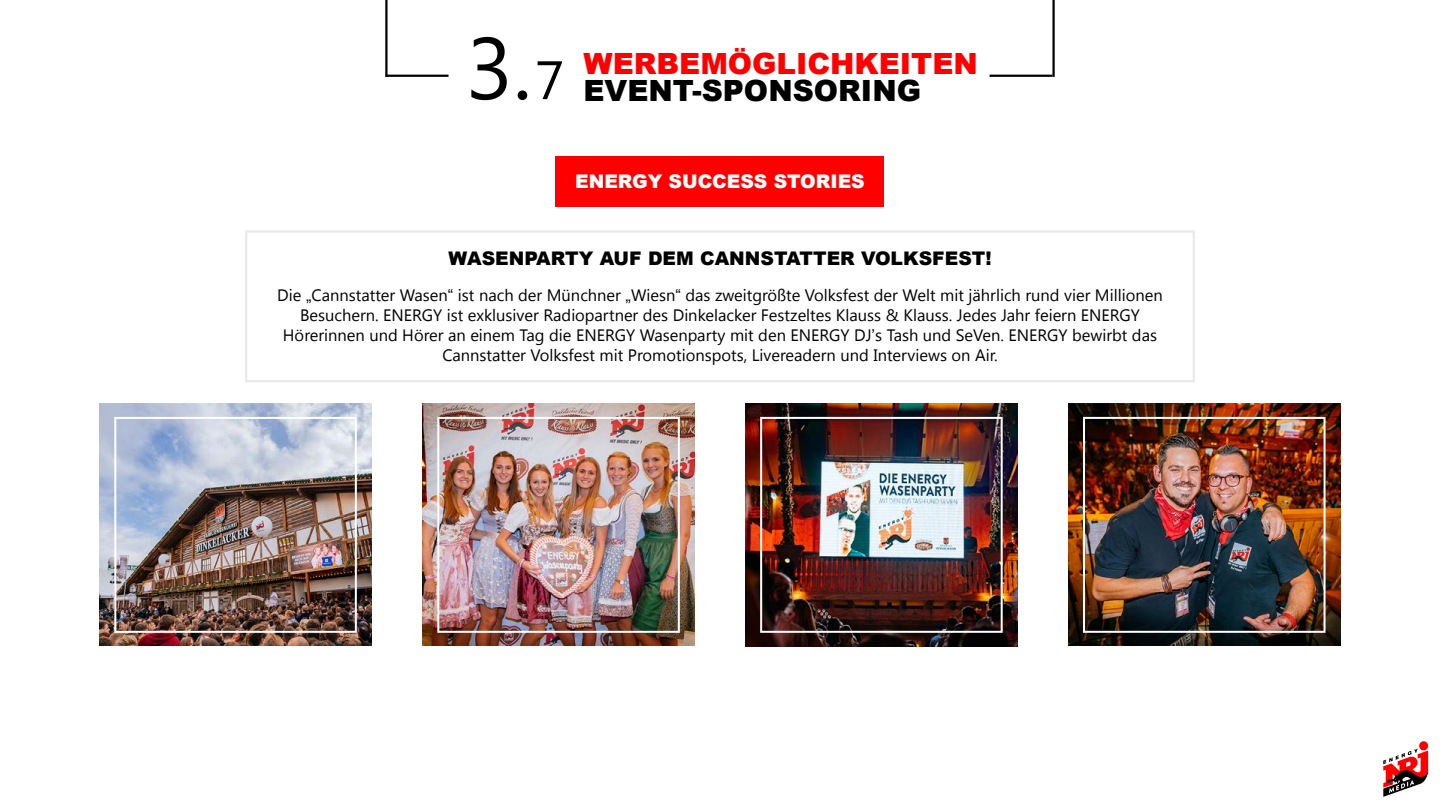
<style>
.page{position:relative;width:1440px;height:810px;background:#fff}
.page>*{position:absolute;margin:0;border:0;box-sizing:border-box;transform-origin:0 0}
.t1{font:900 29.25px/26.1px "Arial";color:#f00}
.t2{font:900 18.75px "Arial";color:#000}
.t3{font:900 18.75px "Arial";color:#fff}
.t4{font:16.5px/20.1px "Segoe UI";color:#000;text-align:center}
.s1{font-family:"Segoe UI";font-weight:400;font-size:87.45px;color:#000}
.s2{font-family:"Segoe UI";font-weight:400;font-size:54px;color:#000}
.s3{color:#000}
.s4{font-family:"Arial"}
</style>
<div class="page">
<svg style="left:1383px;top:741px;width:46px;height:56px"></svg>
<hr style="left:385px;top:0;width:3px;height:77px;background:#000">
<hr style="left:1052px;top:0;width:3px;height:77px;background:#000">
<hr style="left:386px;top:75px;width:63px;height:2px;background:#000">
<hr style="left:990px;top:75px;width:62px;height:2px;background:#000">
<img style="left:100px;top:404px;width:272px;height:242px">
<img style="left:745px;top:404px;width:273px;height:242px">
<img style="left:422px;top:404px;width:273px;height:242px">
<img style="left:1068px;top:404px;width:272px;height:242px">
<div style="left:114px;top:417px;width:243px;height:216px;border:2px solid #fff"></div>
<div style="left:437px;top:417px;width:243px;height:216px;border:2px solid #fff"></div>
<div style="left:760px;top:417px;width:243px;height:216px;border:2px solid #fff"></div>
<div style="left:1083px;top:417px;width:243px;height:216px;border:2px solid #fff"></div>
<div style="left:556px;top:156px;width:328px;height:51px;background:#f00"></div>
<h1 class="t1" style="left:466px;top:50px;width:514px;text-indent:118px">WERBEMÖGLICHKEITEN<br><span class="s1">3.</span><span class="s2">7</span> <span class="s3">EVENT-SPONSORING</span></h1>
<p class="t3" style="left:575px;top:168px;width:291px">ENERGY SUCCESS STORIES</p>
<p class="t2" style="left:448px;top:245px;width:545px">WASENPARTY AUF DEM CANNSTATTER VOLKSFEST!</p>
<p class="t4" style="left:277px;top:284px;width:887px">Die <span class="s4">„</span>Cannstatter Wasen<span class="s4">“</span> ist nach der Münchner <span class="s4">„</span>Wiesn<span class="s4">“</span> das zweitgrößte Volksfest der Welt mit jährlich rund vier Millionen Besuchern. ENERGY ist exklusiver Radiopartner des Dinkelacker Festzeltes Klauss &amp; Klauss. Jedes Jahr feiern ENERGY Hörerinnen und Hörer an einem Tag die ENERGY Wasenparty mit den ENERGY DJ<span class="s4">’</span>s Tash und SeVen. ENERGY bewirbt das Cannstatter Volksfest mit Promotionspots, Livereadern und Interviews on Air.</p>
</div>
